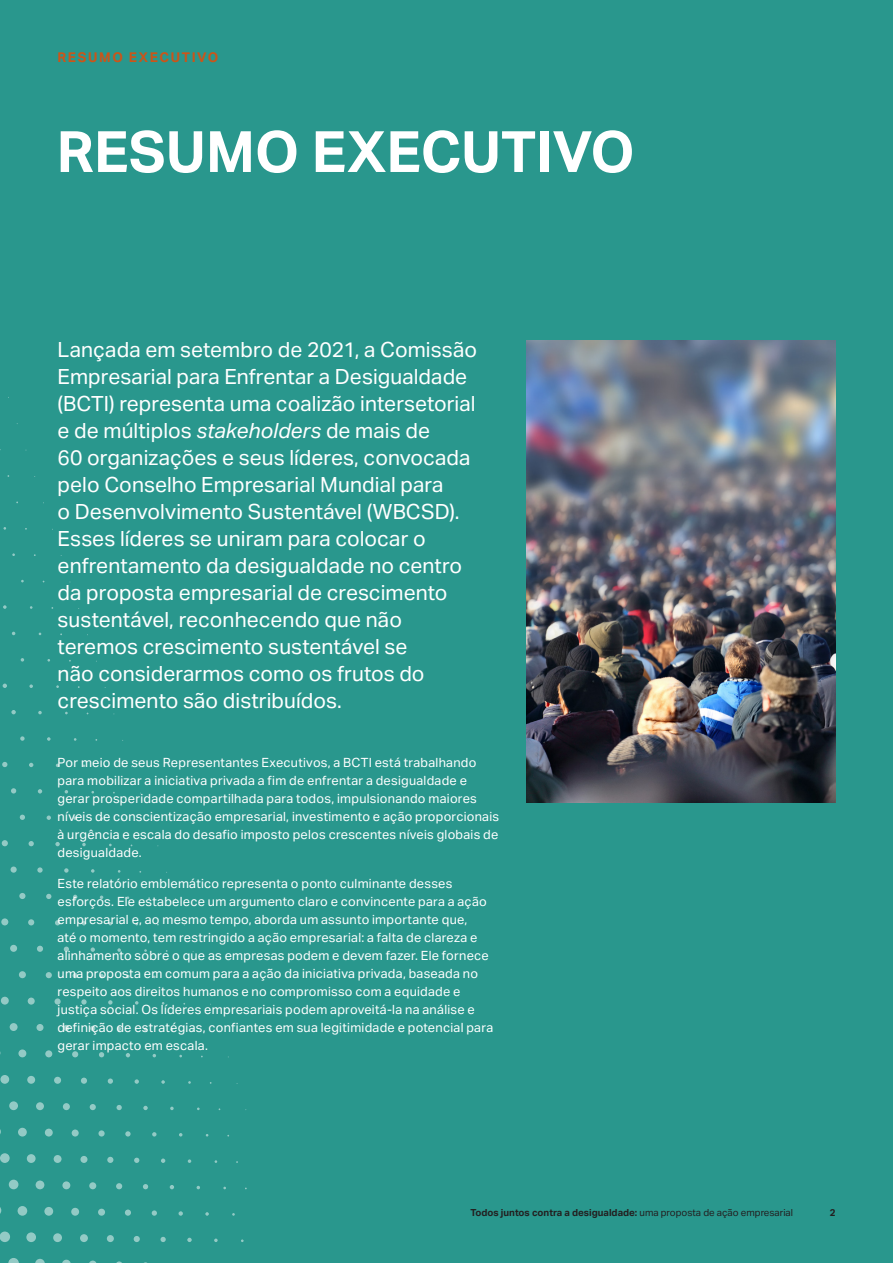
<style>
.page{position:relative;width:893px;height:1263px;background:#29978d}
.page>*{position:absolute;margin:0;border:0;box-sizing:border-box;transform-origin:0 0}
.t1{font:700 57px "Aktiv Grotesk";color:#fff}
.Intro_Copy{font:21px/27px "Aktiv Grotesk";letter-spacing:.005em;color:#fff}
.Navigation_top{font:700 13.5px "Aktiv Grotesk";letter-spacing:.125em;color:#cb5519}
.Body_Copy{font:12.75px/18px "Aktiv Grotesk";letter-spacing:.02em;color:#fff}
.t2{font:700 9.75px "Aktiv Grotesk";color:#231f20}
.s1{font-style:italic}
.s2{font-weight:400}
</style>
<div class="page">
<svg style="left:3px;top:605px;width:4px;height:4px"></svg>
<svg style="left:21px;top:658px;width:3px;height:4px"></svg>
<svg style="left:3px;top:684px;width:4px;height:4px"></svg>
<svg style="left:29px;top:684px;width:4px;height:4px"></svg>
<svg style="left:11px;top:710px;width:5px;height:4px"></svg>
<svg style="left:38px;top:711px;width:4px;height:3px"></svg>
<svg style="left:20px;top:736px;width:5px;height:5px"></svg>
<svg style="left:47px;top:737px;width:4px;height:4px"></svg>
<svg style="left:2px;top:762px;width:5px;height:5px"></svg>
<svg style="left:29px;top:763px;width:4px;height:4px"></svg>
<svg style="left:11px;top:788px;width:5px;height:5px"></svg>
<svg style="left:38px;top:789px;width:4px;height:4px"></svg>
<svg style="left:20px;top:815px;width:5px;height:5px"></svg>
<svg style="left:47px;top:815px;width:4px;height:5px"></svg>
<svg style="left:73px;top:816px;width:4px;height:4px"></svg>
<svg style="left:2px;top:840px;width:6px;height:6px"></svg>
<svg style="left:29px;top:841px;width:5px;height:5px"></svg>
<svg style="left:55px;top:842px;width:5px;height:4px"></svg>
<svg style="left:82px;top:843px;width:4px;height:3px"></svg>
<div style="left:11px;top:866px;width:6px;height:7px;background:#93cac5;border-radius:50%"></div>
<svg style="left:37px;top:867px;width:6px;height:6px"></svg>
<svg style="left:64px;top:868px;width:5px;height:5px"></svg>
<svg style="left:91px;top:869px;width:4px;height:4px"></svg>
<svg style="left:19px;top:893px;width:6px;height:6px"></svg>
<svg style="left:46px;top:894px;width:5px;height:5px"></svg>
<svg style="left:73px;top:895px;width:4px;height:4px"></svg>
<div style="left:1px;top:918px;width:7px;height:7px;background:#93cac5;border-radius:50%"></div>
<svg style="left:28px;top:919px;width:6px;height:6px"></svg>
<svg style="left:55px;top:920px;width:5px;height:5px"></svg>
<svg style="left:82px;top:921px;width:4px;height:4px"></svg>
<div style="left:10px;top:945px;width:7px;height:7px;background:#93cac5;border-radius:50%"></div>
<svg style="left:37px;top:946px;width:6px;height:6px"></svg>
<svg style="left:64px;top:946px;width:5px;height:6px"></svg>
<svg style="left:91px;top:947px;width:4px;height:5px"></svg>
<svg style="left:117px;top:948px;width:4px;height:4px"></svg>
<div style="left:19px;top:971px;width:7px;height:7px;background:#93cac5;border-radius:50%"></div>
<svg style="left:46px;top:972px;width:6px;height:6px"></svg>
<svg style="left:73px;top:973px;width:5px;height:5px"></svg>
<svg style="left:99px;top:974px;width:5px;height:4px"></svg>
<svg style="left:126px;top:975px;width:4px;height:3px"></svg>
<div style="left:1px;top:997px;width:8px;height:7px;background:#93cac5;border-radius:50%"></div>
<div style="left:28px;top:997px;width:7px;height:7px;background:#93cac5;border-radius:50%"></div>
<svg style="left:55px;top:998px;width:6px;height:6px"></svg>
<svg style="left:81px;top:999px;width:6px;height:5px"></svg>
<svg style="left:108px;top:1000px;width:5px;height:4px"></svg>
<div style="left:10px;top:1023px;width:8px;height:8px;background:#93cac5;border-radius:50%"></div>
<svg style="left:36px;top:1024px;width:8px;height:7px"></svg>
<svg style="left:63px;top:1025px;width:6px;height:6px"></svg>
<svg style="left:90px;top:1026px;width:5px;height:5px"></svg>
<svg style="left:117px;top:1026px;width:4px;height:5px"></svg>
<svg style="left:144px;top:1027px;width:3px;height:4px"></svg>
<div style="left:18px;top:1049px;width:8px;height:8px;background:#93cac5;border-radius:50%"></div>
<div style="left:45px;top:1050px;width:7px;height:7px;background:#93cac5;border-radius:50%"></div>
<svg style="left:72px;top:1051px;width:6px;height:6px"></svg>
<svg style="left:99px;top:1052px;width:5px;height:5px"></svg>
<svg style="left:126px;top:1053px;width:4px;height:4px"></svg>
<svg style="left:0;top:1075px;width:9px;height:9px"></svg>
<div style="left:27px;top:1076px;width:8px;height:8px;background:#93cac5;border-radius:50%"></div>
<div style="left:54px;top:1077px;width:7px;height:7px;background:#93cac5;border-radius:50%"></div>
<div style="left:81px;top:1077px;width:6px;height:7px;background:#93cac5;border-radius:50%"></div>
<svg style="left:108px;top:1078px;width:5px;height:6px"></svg>
<svg style="left:135px;top:1079px;width:4px;height:5px"></svg>
<svg style="left:161px;top:1080px;width:4px;height:4px"></svg>
<svg style="left:9px;top:1101px;width:9px;height:9px"></svg>
<div style="left:36px;top:1102px;width:8px;height:8px;background:#93cac5;border-radius:50%"></div>
<div style="left:63px;top:1103px;width:7px;height:7px;background:#93cac5;border-radius:50%"></div>
<svg style="left:90px;top:1104px;width:6px;height:6px"></svg>
<svg style="left:117px;top:1105px;width:5px;height:5px"></svg>
<svg style="left:143px;top:1106px;width:5px;height:4px"></svg>
<svg style="left:170px;top:1107px;width:4px;height:3px"></svg>
<div style="left:18px;top:1128px;width:9px;height:8px;background:#93cac5;border-radius:50%"></div>
<div style="left:45px;top:1128px;width:8px;height:8px;background:#93cac5;border-radius:50%"></div>
<div style="left:72px;top:1129px;width:7px;height:7px;background:#93cac5;border-radius:50%"></div>
<svg style="left:98px;top:1130px;width:7px;height:6px"></svg>
<svg style="left:125px;top:1131px;width:6px;height:5px"></svg>
<svg style="left:152px;top:1132px;width:5px;height:4px"></svg>
<svg style="left:0;top:1153px;width:10px;height:10px"></svg>
<svg style="left:27px;top:1154px;width:9px;height:9px"></svg>
<div style="left:54px;top:1155px;width:8px;height:8px;background:#93cac5;border-radius:50%"></div>
<svg style="left:80px;top:1156px;width:7px;height:7px"></svg>
<svg style="left:107px;top:1157px;width:6px;height:6px"></svg>
<svg style="left:134px;top:1158px;width:5px;height:5px"></svg>
<svg style="left:161px;top:1158px;width:4px;height:5px"></svg>
<svg style="left:188px;top:1159px;width:3px;height:4px"></svg>
<div style="left:9px;top:1180px;width:9px;height:9px;background:#93cac5;border-radius:50%"></div>
<div style="left:36px;top:1180px;width:8px;height:9px;background:#93cac5;border-radius:50%"></div>
<div style="left:62px;top:1181px;width:8px;height:8px;background:#93cac5;border-radius:50%"></div>
<div style="left:89px;top:1182px;width:7px;height:7px;background:#93cac5;border-radius:50%"></div>
<svg style="left:116px;top:1183px;width:6px;height:6px"></svg>
<svg style="left:143px;top:1184px;width:5px;height:5px"></svg>
<svg style="left:170px;top:1185px;width:4px;height:4px"></svg>
<svg style="left:18px;top:1206px;width:9px;height:10px"></svg>
<svg style="left:44px;top:1207px;width:9px;height:9px"></svg>
<div style="left:71px;top:1208px;width:8px;height:8px;background:#93cac5;border-radius:50%"></div>
<div style="left:98px;top:1209px;width:7px;height:7px;background:#93cac5;border-radius:50%"></div>
<div style="left:125px;top:1209px;width:6px;height:7px;background:#93cac5;border-radius:50%"></div>
<svg style="left:152px;top:1210px;width:5px;height:6px"></svg>
<svg style="left:179px;top:1211px;width:4px;height:5px"></svg>
<svg style="left:205px;top:1212px;width:4px;height:4px"></svg>
<div style="left:0;top:1231px;width:10px;height:11px;background:#93cac5;border-radius:50%"></div>
<svg style="left:26px;top:1232px;width:10px;height:10px"></svg>
<svg style="left:53px;top:1233px;width:9px;height:9px"></svg>
<div style="left:80px;top:1234px;width:8px;height:8px;background:#93cac5;border-radius:50%"></div>
<div style="left:107px;top:1235px;width:7px;height:7px;background:#93cac5;border-radius:50%"></div>
<svg style="left:134px;top:1236px;width:6px;height:6px"></svg>
<svg style="left:160px;top:1237px;width:6px;height:5px"></svg>
<svg style="left:187px;top:1238px;width:5px;height:4px"></svg>
<svg style="left:214px;top:1238px;width:4px;height:4px"></svg>
<svg style="left:8px;top:1258px;width:11px;height:5px"></svg>
<svg style="left:35px;top:1259px;width:10px;height:4px"></svg>
<svg style="left:62px;top:1260px;width:9px;height:3px"></svg>
<svg style="left:89px;top:1260px;width:8px;height:3px"></svg>
<img style="left:526px;top:340px;width:310px;height:462px">
<p class="Navigation_top" style="left:57px;top:48px;width:163px">RESUMO EXECUTIVO</p>
<h1 class="t1" style="left:57px;top:116px;width:580px">RESUMO EXECUTIVO</h1>
<p class="Intro_Copy" style="left:58px;top:335px;width:421px">Lançada em setembro de 2021, a Comissão Empresarial para Enfrentar a Desigualdade (BCTI) representa uma coalizão intersetorial e de múltiplos <span class="s1">stakeholders</span> de mais de<br>60 organizações e seus líderes, convocada pelo Conselho Empresarial Mundial para<br>o Desenvolvimento Sustentável (WBCSD).<br>Esses líderes se uniram para colocar o enfrentamento da desigualdade no centro da proposta empresarial de crescimento sustentável, reconhecendo que não teremos crescimento sustentável se<br>não considerarmos como os frutos do crescimento são distribuídos.</p>
<p class="Body_Copy" style="left:58px;top:753px;width:443px">Por meio de seus Representantes Executivos, a BCTI está trabalhando para mobilizar a iniciativa privada a fim de enfrentar a desigualdade e gerar prosperidade compartilhada para todos, impulsionando maiores níveis de conscientização empresarial, investimento e ação proporcionais à urgência e escala do desafio imposto pelos crescentes níveis globais de desigualdade.</p>
<p class="Body_Copy" style="left:58px;top:874px;width:437px">Este relatório emblemático representa o ponto culminante desses esforços. Ele estabelece um argumento claro e convincente para a ação empresarial e, ao mesmo tempo, aborda um assunto importante que,<br>até o momento, tem restringido a ação empresarial: a falta de clareza e alinhamento sobre o que as empresas podem e devem fazer. Ele fornece uma proposta em comum para a ação da iniciativa privada, baseada no respeito aos direitos humanos e no compromisso com a equidade e justiça social. Os líderes empresariais podem aproveitá-la na análise e definição de estratégias, confiantes em sua legitimidade e potencial para gerar impacto em escala.</p>
<p class="t2" style="left:471px;top:1206px;width:324px">Todos juntos contra a desigualdade: <span class="s2">uma proposta de ação empresarial</span></p>
<p class="t2" style="left:830px;top:1206px;width:7px">2</p>
</div>
